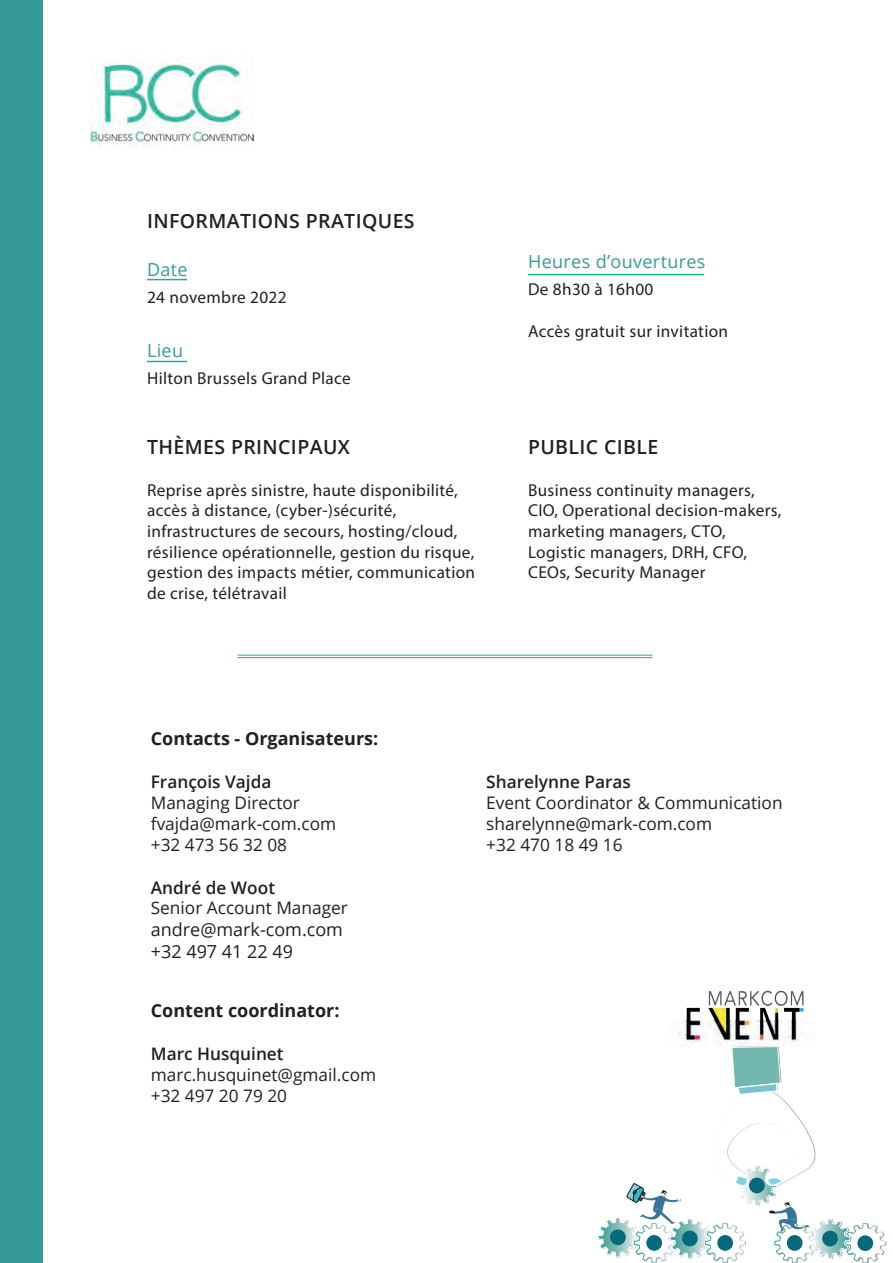
<style>
.page{position:relative;width:893px;height:1263px;background:#fff}
.page>*{position:absolute;margin:0;border:0;box-sizing:border-box;transform-origin:0 0}
.t1{font:600 19.5px "Open Sans";letter-spacing:.02em;color:#231f20}
.t2{font:700 18px "Open Sans";color:#231f20}
.t3{font:18px/21.6px "Open Sans";color:#231f20}
.t4{font:18px "Open Sans";letter-spacing:.02em;color:#349b9a}
.t5{font:17.25px/20.7px "Myriad Pro";letter-spacing:.02em;color:#231f20}
.t6{font:17.25px/20.7px "Open Sans";color:#231f20}
.t7{font:600 17.25px "Open Sans";color:#231f20}
</style>
<div class="page">
<img style="left:676px;top:990px;width:128px;height:56px">
<hr style="left:238px;top:655px;width:414px;height:1px;background:#17b094">
<hr style="left:238px;top:657px;width:414px;height:1px;background:#17b094">
<img style="left:91px;top:60px;width:163px;height:86px">
<hr style="left:147px;top:279px;width:40px;height:1px;background:#17b094">
<hr style="left:147px;top:361px;width:40px;height:1px;background:#17b094">
<hr style="left:528px;top:274px;width:176px;height:1px;background:#17b094">
<div style="left:0;top:0;width:43px;height:1263px;background:#349b9a"></div>
<svg style="left:598px;top:1046px;width:287px;height:217px"></svg>
<p class="t1" style="left:147px;top:207px;width:269px">INFORMATIONS PRATIQUES</p>
<p class="t4" style="left:147px;top:257px;width:42px">Date</p>
<p class="t5" style="left:147px;top:287px;width:141px">24 novembre 2022</p>
<p class="t4" style="left:147px;top:338px;width:38px">Lieu</p>
<p class="t5" style="left:147px;top:368px;width:205px">Hilton Brussels Grand Place</p>
<p class="t1" style="left:147px;top:434px;width:204px">THÈMES PRINCIPAUX</p>
<p class="t5" style="left:147px;top:479px;width:330px">Reprise après sinistre, haute disponibilité, accès à distance, (cyber-)sécurité, infrastructures de secours, hosting/cloud, résilience opérationnelle, gestion du risque, gestion des impacts métier, communication de crise, télétravail</p>
<p class="t4" style="left:528px;top:249px;width:179px">Heures d’ouvertures</p>
<p class="t5" style="left:528px;top:279px;width:127px">De 8h30 à 16h00</p>
<p class="t5" style="left:528px;top:321px;width:202px">Accès gratuit sur invitation</p>
<p class="t1" style="left:528px;top:434px;width:132px">PUBLIC CIBLE</p>
<p class="t5" style="left:528px;top:479px;width:255px">Business continuity managers,<br>CIO, Operational decision-makers, marketing managers, CTO,<br>Logistic managers, DRH, CFO,<br>CEOs, Security Manager</p>
<p class="t2" style="left:151px;top:726px;width:229px">Contacts - Organisateurs:</p>
<p class="t7" style="left:151px;top:770px;width:122px">François Vajda</p>
<p class="t7" style="left:486px;top:770px;width:146px">Sharelynne Paras</p>
<p class="t6" style="left:151px;top:792px;width:151px">Managing Director</p>
<p class="t6" style="left:486px;top:792px;width:298px">Event Coordinator &amp; Communication</p>
<p class="t6" style="left:151px;top:813px;width:187px">fvajda@mark-com.com</p>
<p class="t6" style="left:486px;top:813px;width:227px">sharelynne@mark-com.com</p>
<p class="t6" style="left:151px;top:834px;width:138px">+32 473 56 32 08</p>
<p class="t6" style="left:486px;top:834px;width:138px">+32 470 18 49 16</p>
<p class="t7" style="left:151px;top:876px;width:126px">André de Woot</p>
<p class="t6" style="left:151px;top:897px;width:199px">Senior Account Manager</p>
<p class="t3" style="left:151px;top:918px;width:194px">andre@mark-com.com +32 497 41 22 49</p>
<p class="t2" style="left:151px;top:998px;width:190px">Content coordinator:</p>
<p class="t7" style="left:151px;top:1042px;width:134px">Marc Husquinet</p>
<p class="t6" style="left:151px;top:1064px;width:227px">marc.husquinet@gmail.com +32 497 20 79 20</p>
</div>
